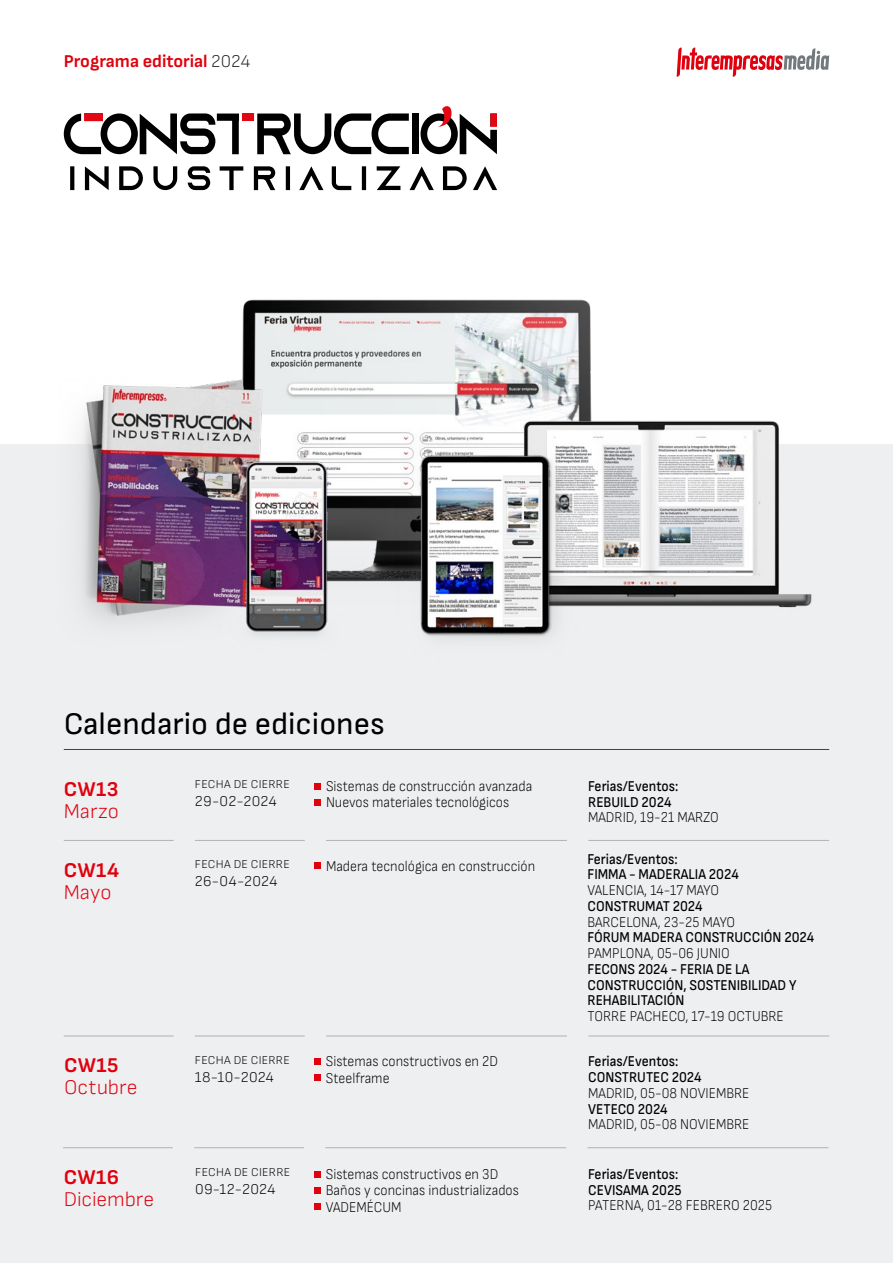
<style>
.page{position:relative;width:893px;height:1263px;background:#fff}
.page>*{position:absolute;margin:0;border:0;box-sizing:border-box;transform-origin:0 0}
.t1{font:31.5px "Sofia Sans";color:#000}
.t2{font:300 21px "Sofia Sans";letter-spacing:-.005em;color:#e0000e}
.t3{font:700 21px "Sofia Sans";letter-spacing:.025em;color:#e0000e}
.t4{font:700 18px "Sofia Sans";color:#e0000e}
.t5{font:300 15px/16.5px "Sofia Sans";color:#000;scale:.9 1}
.t6{font:500 15px/15.8px "Sofia Sans";color:#000;scale:.9 1}
.t7{font:300 15px "Sofia Sans";color:#000}
.t8{font:300 12px "Sofia Sans";letter-spacing:.02em;color:#000}
.s1{font-weight:300;color:#262626}
</style>
<div class="page">
<div style="left:0;top:444px;width:893px;height:819px;background:#edeff0"></div>
<hr style="left:64px;top:749px;width:765px;height:1px;background:#e0000e">
<img style="left:242px;top:299px;width:349px;height:152px">
<img style="left:79px;top:334px;width:217px;height:288px">
<img style="left:212px;top:451px;width:160px;height:185px">
<img style="left:468px;top:403px;width:344px;height:205px">
<img style="left:372px;top:429px;width:241px;height:210px">
<svg style="left:677px;top:48px;width:152px;height:29px"></svg>
<hr style="left:64px;top:840px;width:110px;height:1px;background:#b3b3b3">
<svg style="left:315px;top:783px;width:6px;height:6px"></svg>
<svg style="left:315px;top:800px;width:6px;height:6px"></svg>
<svg style="left:315px;top:863px;width:6px;height:6px"></svg>
<svg style="left:315px;top:1058px;width:6px;height:6px"></svg>
<svg style="left:315px;top:1075px;width:6px;height:6px"></svg>
<svg style="left:315px;top:1171px;width:6px;height:6px"></svg>
<svg style="left:315px;top:1187px;width:6px;height:6px"></svg>
<svg style="left:315px;top:1203px;width:6px;height:6px"></svg>
<svg style="left:70px;top:166px;width:427px;height:24px"></svg>
<svg style="left:64px;top:113px;width:345px;height:41px"></svg>
<div style="left:412px;top:113px;width:7px;height:41px;background:#000"></div>
<svg style="left:421px;top:106px;width:76px;height:48px"></svg>
<hr style="left:195px;top:840px;width:110px;height:1px;background:#b3b3b3">
<hr style="left:326px;top:840px;width:241px;height:1px;background:#b3b3b3">
<hr style="left:588px;top:840px;width:241px;height:1px;background:#b3b3b3">
<hr style="left:64px;top:1036px;width:110px;height:1px;background:#b3b3b3">
<hr style="left:195px;top:1036px;width:110px;height:1px;background:#b3b3b3">
<hr style="left:326px;top:1036px;width:241px;height:1px;background:#b3b3b3">
<hr style="left:588px;top:1036px;width:241px;height:1px;background:#b3b3b3">
<hr style="left:63px;top:1147px;width:110px;height:1px;background:#b3b3b3">
<hr style="left:194px;top:1147px;width:110px;height:1px;background:#b3b3b3">
<hr style="left:325px;top:1147px;width:241px;height:1px;background:#b3b3b3">
<hr style="left:587px;top:1147px;width:241px;height:1px;background:#b3b3b3">
<p class="t4" style="left:64px;top:51px;width:188px">Programa editorial <span class="s1">2024</span></p>
<h1 class="t1" style="left:64px;top:706px;width:322px">Calendario de ediciones</h1>
<h2 class="t3" style="left:64px;top:777px;width:56px">CW13</h2>
<h2 class="t2" style="left:64px;top:799px;width:57px">Marzo</h2>
<h2 class="t3" style="left:64px;top:857px;width:57px">CW14</h2>
<h2 class="t2" style="left:64px;top:880px;width:49px">Mayo</h2>
<p class="t8" style="left:195px;top:777px;width:97px">FECHA DE CIERRE</p>
<p class="t7" style="left:195px;top:793px;width:83px">29-02-2024</p>
<p class="t8" style="left:195px;top:858px;width:97px">FECHA DE CIERRE</p>
<p class="t7" style="left:195px;top:873px;width:84px">26-04-2024</p>
<p class="t5" style="left:326px;top:778px;width:231px">Sistemas de construcción avanzada<br>Nuevos materiales tecnológicos</p>
<p class="t5" style="left:326px;top:858px;width:234px">Madera tecnológica en construcción</p>
<h2 class="t3" style="left:64px;top:1053px;width:56px">CW15</h2>
<h2 class="t2" style="left:64px;top:1075px;width:75px">Octubre</h2>
<h2 class="t3" style="left:64px;top:1165px;width:57px">CW16</h2>
<h2 class="t2" style="left:64px;top:1187px;width:92px">Diciembre</h2>
<p class="t8" style="left:195px;top:1053px;width:97px">FECHA DE CIERRE</p>
<p class="t7" style="left:195px;top:1068px;width:81px">18-10-2024</p>
<p class="t8" style="left:195px;top:1165px;width:97px">FECHA DE CIERRE</p>
<p class="t7" style="left:195px;top:1181px;width:82px">09-12-2024</p>
<p class="t5" style="left:326px;top:1053px;width:193px">Sistemas constructivos en 2D<br>Steelframe</p>
<p class="t5" style="left:326px;top:1166px;width:216px">Sistemas constructivos en 3D<br>Baños y concinas industrializados<br>VADEMÉCUM</p>
<p class="t6" style="left:588px;top:778px;width:102px">Ferias/Eventos:<br>REBUILD 2024</p>
<p class="t5" style="left:588px;top:809px;width:147px">MADRID, 19-21 MARZO</p>
<p class="t6" style="left:587px;top:851px;width:170px">Ferias/Eventos:<br>FIMMA - MADERALIA 2024</p>
<p class="t5" style="left:587px;top:882px;width:148px">VALENCIA, 14-17 MAYO</p>
<p class="t6" style="left:587px;top:898px;width:129px">CONSTRUMAT 2024</p>
<p class="t5" style="left:587px;top:913px;width:166px">BARCELONA, 23-25 MAYO</p>
<p class="t6" style="left:587px;top:929px;width:253px">FÓRUM MADERA CONSTRUCCIÓN 2024</p>
<p class="t5" style="left:587px;top:945px;width:160px">PAMPLONA, 05-06 JUNIO</p>
<p class="t6" style="left:587px;top:961px;width:234px">FECONS 2024 - FERIA DE LA<br>CONSTRUCCIÓN, SOSTENIBILIDAD Y<br>REHABILITACIÓN</p>
<p class="t5" style="left:587px;top:1008px;width:220px">TORRE PACHECO, 17-19 OCTUBRE</p>
<p class="t6" style="left:588px;top:1054px;width:127px">Ferias/Eventos:<br>CONSTRUTEC 2024</p>
<p class="t5" style="left:588px;top:1085px;width:181px">MADRID, 05-08 NOVIEMBRE</p>
<p class="t6" style="left:588px;top:1101px;width:90px">VETECO 2024</p>
<p class="t5" style="left:588px;top:1116px;width:181px">MADRID, 05-08 NOVIEMBRE</p>
<p class="t6" style="left:588px;top:1166px;width:105px">Ferias/Eventos:<br>CEVISAMA 2025</p>
<p class="t5" style="left:588px;top:1197px;width:206px">PATERNA, 01-28 FEBRERO 2025</p>
</div>
